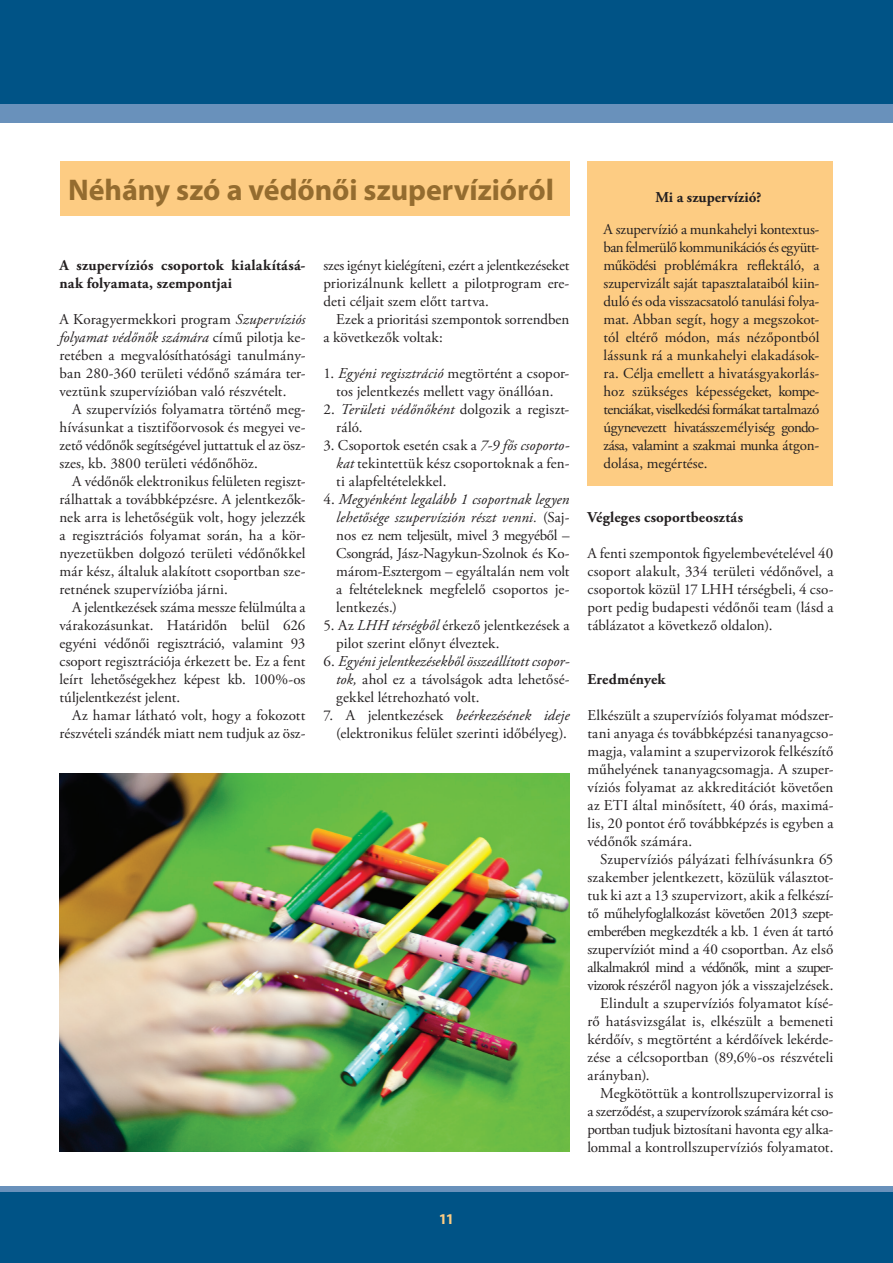
<style>
.page{position:relative;width:893px;height:1263px;background:#fff}
.page>*{position:absolute;margin:0;border:0;box-sizing:border-box;transform-origin:0 0}
.t1{font:700 30px "Myriad Pro";letter-spacing:-.005em;color:#946c2f}
.t2{font:15px/18px "Adobe Garamond Pro";letter-spacing:.005em;color:#231f20;text-align:justify}
.t3{font:700 15px/18px "Adobe Garamond Pro";letter-spacing:.01em;color:#231f20}
.t4{font:15px "Adobe Garamond Pro";letter-spacing:-.015em;color:#231f20}
.t5{font:15px "Adobe Garamond Pro";letter-spacing:-.025em;color:#231f20}
.t6{font:15px "Adobe Garamond Pro";letter-spacing:-.045em;color:#231f20}
.t7{font:700 15px "Myriad Pro";color:#fdcc83}
.s1{font-style:italic}
</style>
<div class="page">
<div style="left:60px;top:162px;width:509px;height:54px;background:#fdcc83"></div>
<div style="left:587px;top:162px;width:246px;height:324px;background:#fdcc83"></div>
<img style="left:60px;top:774px;width:509px;height:378px">
<div style="left:0;top:1186px;width:893px;height:77px;background:#6991bb"></div>
<div style="left:0;top:0;width:893px;height:123px;background:#6991bb"></div>
<div style="left:0;top:1192px;width:893px;height:71px;background:#005386"></div>
<div style="left:0;top:0;width:893px;height:103px;background:#005386"></div>
<h1 class="t1" style="left:68px;top:170px;width:487px">Néhány szó a védőnői szupervízióról</h1>
<p class="t3" style="left:60px;top:256px;width:247px">A szupervíziós csoportok kialakításá&shy;nak folyamata, szempontjai</p>
<p class="t2" style="left:60px;top:310px;width:247px">A Koragyermekkori program <span class="s1">Szupervíziós folyamat védőnők számára</span> című pilotja ke&shy;retében a megvalósíthatósági tanulmány&shy;ban 280-360 területi védőnő számára ter&shy;veztünk szupervízióban való részvételt.</p>
<p class="t2" style="left:60px;top:400px;width:247px;text-indent:13px">A szupervíziós folyamatra történő meg&shy;hívásunkat a tisztifőorvosok és megyei ve&shy;zető védőnők segítségével juttattuk el az ös - szes, kb. 3800 területi védőnőhöz.</p>
<p class="t2" style="left:59px;top:472px;width:247px;text-indent:13px">A védőnők elektronikus felületen regiszt&shy;rálhattak a továbbképzésre. A jelentkezők&shy;nek arra is lehetőségük volt, hogy jelezzék a regisztrációs folyamat során, ha a kör&shy;nyezetükben dolgozó területi védőnőkkel már kész, általuk alakított csoportban sze&shy;retnének szupervízióba járni.</p>
<p class="t2" style="left:59px;top:598px;width:247px;text-indent:13px">A jelentkezések száma messze felülmúlta a várakozásunkat. Határidőn belül 626 egyéni védőnői regisztráció, valamint 93 csoport regisztrációja érkezett be. Ez a fent leírt lehetőségekhez képest kb. 100%-os túljelentkezést jelent.</p>
<p class="t2" style="left:59px;top:706px;width:247px;text-align:right">Az hamar látható volt, hogy a fokozott részvételi szándék miatt nem tudjuk az ös -</p>
<p class="t2" style="left:323px;top:256px;width:247px">szes igényt kielégíteni, ezért a jelentkezéseket priorizálnunk kellett a pilotprogram ere&shy;deti céljait szem előtt tartva.</p>
<p class="t2" style="left:323px;top:310px;width:247px;text-indent:13px">Ezek a prioritási szempontok sorrendben a következők voltak:</p>
<p class="t2" style="left:323px;top:364px;width:247px;text-align:center">1. <span class="s1">Egyéni regisztráció</span> megtörtént a csopor&shy;tos jelentkezés mellett vagy önállóan.</p>
<p class="t2" style="left:336px;top:400px;width:235px;text-indent:-13px">2. <span class="s1">Területi védőnőként</span> dolgozik a regiszt&shy;ráló.</p>
<p class="t2" style="left:336px;top:436px;width:235px;text-indent:-13px">3. Csoportok esetén csak a <span class="s1">7-9 fős csoporto&shy;kat</span> tekintettük kész csoportoknak a fen&shy;ti alapfeltételekkel.</p>
<p class="t2" style="left:336px;top:490px;width:235px;text-indent:-13px">4. <span class="s1">Megyénként legalább 1 csoportnak legyen lehetősége szupervízión részt venni.</span> (Saj&shy;nos ez nem teljesült, mivel 3 megyéből – Csongrád, Jász-Nagykun-Szolnok és Ko&shy;márom-Esztergom – egyáltalán nem volt a feltételeknek megfelelő csoportos je&shy;lentkezés.)</p>
<p class="t2" style="left:336px;top:616px;width:235px;text-indent:-13px">5. Az <span class="s1">LHH térségből</span> érkező jelentkezések a pilot szerint előnyt élveztek.</p>
<p class="t2" style="left:336px;top:652px;width:235px;text-indent:-13px">6. <span class="s1">Egyéni jelentkezésekből összeállított csopor&shy;tok,</span> ahol ez a távolságok adta lehetősé&shy;gekkel létrehozható volt.</p>
<p class="t2" style="left:324px;top:706px;width:247px;text-align:right">7. A jelentkezések <span class="s1">beérkezésének ideje </span>(elektronikus felület szerinti időbélyeg).</p>
<p class="t3" style="left:655px;top:188px;width:107px">Mi a szupervízió?</p>
<p class="t2" style="left:604px;top:220px;width:217px">A szupervízió a munkahelyi kontextus&shy;ban felmerülő kommunikációs és együtt&shy;működési problémákra reflektáló, a szupervizált saját tapasztalataiból kiin&shy;duló és oda visszacsatoló tanulási folya&shy;mat. Abban segít, hogy a megszokot&shy;tól eltérő módon, más nézőpontból lássunk rá a munkahelyi elakadások&shy;ra. Célja emellett a hivatásgyakorlás&shy;hoz szükséges képességeket, kompe&shy;tenciákat, viselkedési formákat tartalmazó úgynevezett hivatásszemélyiség gondo&shy;zása, valamint a szakmai munka átgon&shy;dolása, megértése.</p>
<p class="t3" style="left:587px;top:508px;width:157px">Végleges csoportbeosztás</p>
<p class="t2" style="left:587px;top:544px;width:247px">A fenti szempontok figyelembevételével 40 csoport alakult, 334 területi védőnővel, a csoportok közül 17 LHH térségbeli, 4 cso&shy;port pedig budapesti védőnői team (lásd a táblázatot a következő oldalon).</p>
<p class="t3" style="left:587px;top:670px;width:80px">Eredmények</p>
<p class="t2" style="left:587px;top:706px;width:247px">Elkészült a szupervíziós folyamat módszer&shy;tani anyaga és továbbképzési tananyagcso&shy;magja, valamint a szupervizorok felkészítő műhelyének tananyagcsomagja. A szuper&shy;víziós folyamat az akkreditációt követően az ETI által minősített, 40 órás, maximá&shy;lis, 20 pontot érő továbbképzés is egyben a védőnők számára.</p>
<p class="t2" style="left:600px;top:850px;width:235px">Szupervíziós pályázati felhívásunkra 65</p>
<p class="t2" style="left:587px;top:868px;width:247px">szakember jelentkezett, közülük választot-</p>
<p class="t2" style="left:587px;top:886px;width:247px">tuk ki azt a 13 szupervizort, akik a felkészí-</p>
<p class="t5" style="left:587px;top:904px;width:247px">tő műhelyfoglalkozást követően 2013 szept-</p>
<p class="t2" style="left:587px;top:922px;width:247px">emberében megkezdték a kb. 1 éven át tartó</p>
<p class="t2" style="left:587px;top:940px;width:247px">szupervíziót mind a 40 csoportban. Az első</p>
<p class="t6" style="left:587px;top:958px;width:246px">alkalmakról mind a védőnők, mint a szuper-</p>
<p class="t2" style="left:587px;top:976px;width:247px">vizorok részéről nagyon jók a visszajelzések.</p>
<p class="t2" style="left:600px;top:994px;width:235px">Elindult a szupervíziós folyamatot kísé-</p>
<p class="t2" style="left:587px;top:1012px;width:247px">rő hatásvizsgálat is, elkészült a bemeneti</p>
<p class="t2" style="left:587px;top:1030px;width:247px">kérdőív, s megtörtént a kérdőívek lekérde-</p>
<p class="t2" style="left:587px;top:1048px;width:247px">zése a célcsoportban (89,6%-os részvételi</p>
<p class="t2" style="left:587px;top:1066px;width:64px">arányban).</p>
<p class="t2" style="left:600px;top:1084px;width:235px">Megkötöttük a kontrollszupervizorral is</p>
<p class="t4" style="left:587px;top:1102px;width:247px">a szerződést, a szupervízorok számára két cso-</p>
<p class="t4" style="left:587px;top:1120px;width:247px">portban tudjuk biztosítani havonta egy alka-</p>
<p class="t2" style="left:587px;top:1138px;width:247px">lommal a kontrollszupervíziós folyamatot.</p>
<p class="t7" style="left:439px;top:1209px;width:17px">11</p>
</div>
